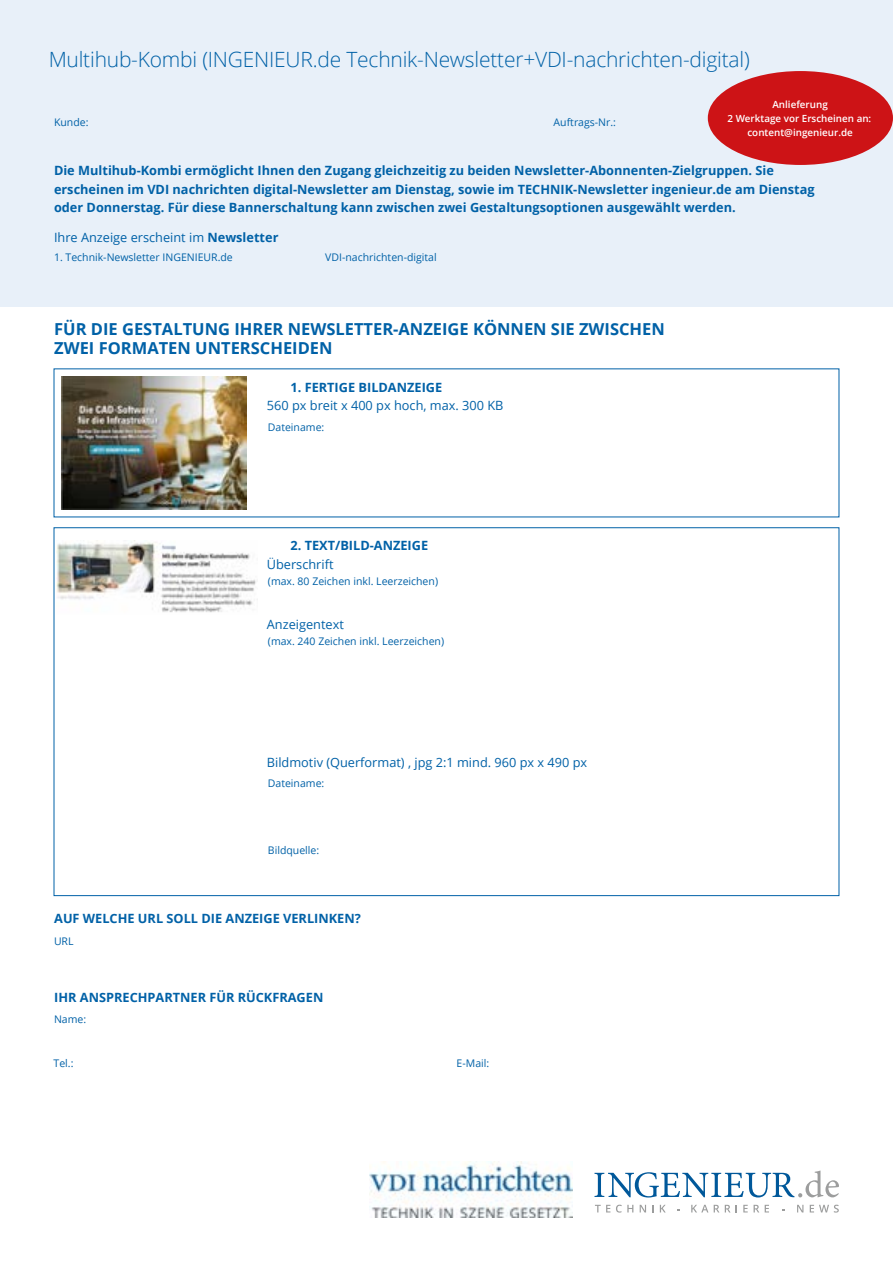
<style>
.page{position:relative;width:893px;height:1263px;background:#fff}
.page>*{position:absolute;margin:0;border:0;box-sizing:border-box;transform-origin:0 0}
.t1{font:300 21px "Open Sans";letter-spacing:-.01em;color:#0061a7}
.t2{font:700 16.5px/18.8px "Open Sans";color:#0061a7}
.t3{font:700 12.75px/18.8px "Open Sans";color:#0061a7}
.t4{font:12.75px "Open Sans";color:#0061a7}
.t5{font:10.5px "Open Sans";color:#0061a7}
.t6{font:600 9.9px/14.2px "Open Sans";color:#fff;text-align:center}
.s1{font-weight:700}
</style>
<div class="page">
<img style="left:61px;top:377px;width:186px;height:132px">
<img style="left:56px;top:540px;width:200px;height:73px">
<div style="left:0;top:0;width:893px;height:306px;background:#e8f0f9"></div>
<svg style="left:594px;top:1170px;width:245px;height:27px"></svg>
<svg style="left:691px;top:1205px;width:17px;height:7px"></svg>
<svg style="left:714px;top:1205px;width:5px;height:7px"></svg>
<svg style="left:725px;top:1205px;width:5px;height:7px"></svg>
<svg style="left:743px;top:1205px;width:5px;height:7px"></svg>
<svg style="left:754px;top:1205px;width:5px;height:7px"></svg>
<svg style="left:765px;top:1205px;width:4px;height:7px"></svg>
<svg style="left:595px;top:1205px;width:15px;height:7px"></svg>
<svg style="left:616px;top:1205px;width:17px;height:7px"></svg>
<svg style="left:640px;top:1205px;width:6px;height:7px"></svg>
<svg style="left:652px;top:1205px;width:2px;height:7px"></svg>
<svg style="left:660px;top:1205px;width:6px;height:7px"></svg>
<svg style="left:797px;top:1205px;width:6px;height:7px"></svg>
<svg style="left:810px;top:1205px;width:29px;height:7px"></svg>
<img style="left:369px;top:1161px;width:203px;height:57px">
<div style="left:708px;top:71px;width:185px;height:94px;background:#cd1316;border-radius:50%"></div>
<h1 class="t1" style="left:49px;top:45px;width:703px">Multihub-Kombi (INGENIEUR.de Technik-Newsletter+VDI-nachrichten-digital)</h1>
<p class="t5" style="left:54px;top:115px;width:36px">Kunde:</p>
<p class="t5" style="left:554px;top:115px;width:64px">Auftrags-Nr.:</p>
<p class="t6" style="left:727px;top:97px;width:145px">Anlieferung<br>2 Werktage vor Erscheinen an: content@ingenieur.de</p>
<p class="t3" style="left:54px;top:160px;width:762px">Die Multihub-Kombi ermöglicht Ihnen den Zugang gleichzeitig zu beiden Newsletter-Abonnenten-Zielgruppen. Sie erscheinen im VDI nachrichten digital-Newsletter am Dienstag, sowie im TECHNIK-Newsletter ingenieur.de am Dienstag oder Donnerstag. Für diese Bannerschaltung kann zwischen zwei Gestaltungsoptionen ausgewählt werden.</p>
<p class="t4" style="left:54px;top:229px;width:226px">Ihre Anzeige erscheint im <span class="s1">Newsletter</span></p>
<p class="t5" style="left:54px;top:250px;width:180px">1. Technik-Newsletter INGENIEUR.de</p>
<p class="t5" style="left:325px;top:250px;width:113px">VDI-nachrichten-digital</p>
<p class="t2" style="left:54px;top:320px;width:612px">FÜR DIE GESTALTUNG IHRER NEWSLETTER-ANZEIGE KÖNNEN SIE ZWISCHEN<br>ZWEI FORMATEN UNTERSCHEIDEN</p>
<p class="t3" style="left:290px;top:377px;width:153px">1. FERTIGE BILDANZEIGE</p>
<p class="t4" style="left:267px;top:397px;width:238px">560 px breit x 400 px hoch, max. 300 KB</p>
<p class="t5" style="left:268px;top:420px;width:58px">Dateiname:</p>
<p class="t3" style="left:290px;top:536px;width:139px">2. TEXT/BILD-ANZEIGE</p>
<p class="t4" style="left:267px;top:555px;width:68px">Überschrift</p>
<p class="t5" style="left:268px;top:574px;width:172px">(max. 80 Zeichen inkl. Leerzeichen)</p>
<p class="t4" style="left:267px;top:616px;width:79px">Anzeigentext</p>
<p class="t5" style="left:268px;top:634px;width:178px">(max. 240 Zeichen inkl. Leerzeichen)</p>
<p class="t4" style="left:267px;top:754px;width:322px">Bildmotiv (Querformat) , jpg 2:1 mind. 960 px x 490 px</p>
<p class="t5" style="left:268px;top:775px;width:58px">Dateiname:</p>
<p class="t5" style="left:268px;top:843px;width:53px">Bildquelle:</p>
<p class="t3" style="left:54px;top:909px;width:308px">AUF WELCHE URL SOLL DIE ANZEIGE VERLINKEN?</p>
<p class="t5" style="left:54px;top:934px;width:21px">URL</p>
<p class="t3" style="left:54px;top:987px;width:271px">IHR ANSPRECHPARTNER FÜR RÜCKFRAGEN</p>
<p class="t5" style="left:54px;top:1012px;width:34px">Name:</p>
<p class="t5" style="left:54px;top:1056px;width:21px">Tel.:</p>
<p class="t5" style="left:457px;top:1056px;width:34px">E-Mail:</p>
</div>
